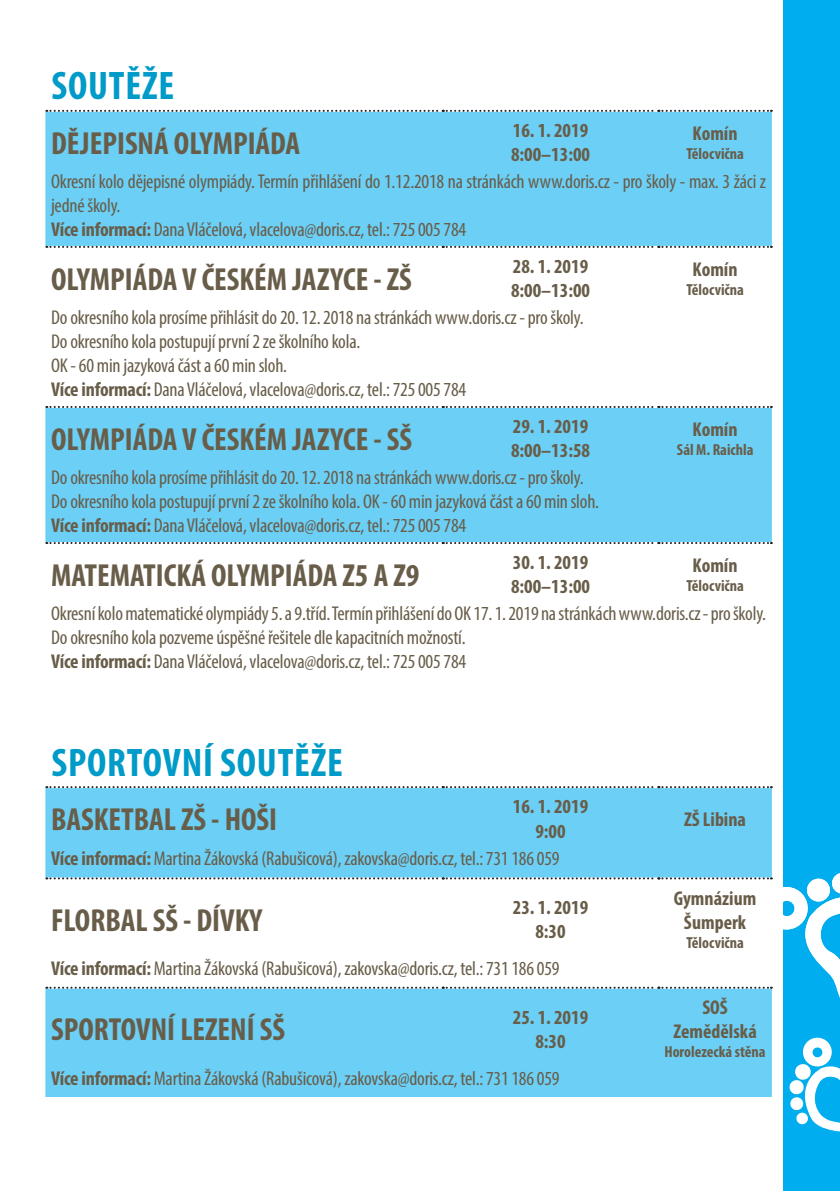
<style>
.page{position:relative;width:840px;height:1191px;background:#fff}
.page>*{position:absolute;margin:0;border:0;box-sizing:border-box;transform-origin:0 0}
.t1{font:700 condensed 40px "Myriad Pro";letter-spacing:.02em;color:#009bc8}
.t2{font:700 condensed 32px "Myriad Pro";color:#685d49}
.t3{font:condensed 20px/24px "Myriad Pro";letter-spacing:-.01em;color:#685d49}
.t4{font:700 condensed 20px/24px "Myriad Pro";color:#685d49;text-align:center}
.t5{font:700 condensed 16px "Myriad Pro";color:#685d49}
.s1{font-weight:700}
</style>
<div class="page">
<div style="left:45px;top:787px;width:726px;height:310px;background:#6bcff6"></div>
<svg style="left:46px;top:786px;width:725px;height:2px"></svg>
<svg style="left:45px;top:111px;width:726px;height:432px;fill:#6bcff6"></svg>
<svg style="left:46px;top:110px;width:725px;height:2px"></svg>
<svg style="left:46px;top:246px;width:725px;height:2px"></svg>
<svg style="left:46px;top:406px;width:725px;height:2px"></svg>
<svg style="left:46px;top:542px;width:725px;height:2px"></svg>
<div style="left:782px;top:0;width:57px;height:1191px;background:#00aeef"></div>
<svg style="left:789px;top:1037px;width:50px;height:95px"></svg>
<svg style="left:46px;top:872px;width:793px;height:153px"></svg>
<h1 class="t1" style="left:51px;top:61px;width:124px">SOUTĚŽE</h1>
<h2 class="t2" style="left:51px;top:123px;width:250px">DĚJEPISNÁ OLYMPIÁDA</h2>
<p class="t4" style="left:510px;top:118px;width:80px;text-align:left">16. 1. 2019<br>8:00–13:00</p>
<p class="t4" style="left:692px;top:120px;width:46px">Komín</p>
<p class="t5" style="left:686px;top:143px;width:59px">Tělocvična</p>
<p class="t3" style="left:51px;top:169px;width:716px">Okresní kolo dějepisné olympiády. Termín přihlášení do 1.12.2018 na stránkách www.doris.cz - pro školy - max. 3 žáci z jedné školy.<br><span class="s1">Více informací:</span> Dana Vláčelová, vlacelova@doris.cz, tel.: 725 005 784</p>
<h2 class="t2" style="left:51px;top:259px;width:362px">OLYMPIÁDA V ČESKÉM JAZYCE - ZŠ</h2>
<p class="t4" style="left:510px;top:254px;width:80px;text-align:left">28. 1. 2019<br>8:00–13:00</p>
<p class="t4" style="left:692px;top:256px;width:46px">Komín</p>
<p class="t5" style="left:686px;top:279px;width:59px">Tělocvična</p>
<p class="t3" style="left:51px;top:305px;width:533px">Do okresního kola prosíme přihlásit do 20. 12. 2018 na stránkách www.doris.cz - pro školy.<br>Do okresního kola postupují první 2 ze školního kola.<br>OK - 60 min jazyková část a 60 min sloh.<br><span class="s1">Více informací:</span> Dana Vláčelová, vlacelova@doris.cz, tel.: 725 005 784</p>
<h2 class="t2" style="left:51px;top:419px;width:362px">OLYMPIÁDA V ČESKÉM JAZYCE - SŠ</h2>
<p class="t4" style="left:510px;top:414px;width:80px;text-align:left">29. 1. 2019<br>8:00–13:58</p>
<p class="t4" style="left:692px;top:416px;width:46px">Komín</p>
<p class="t5" style="left:676px;top:439px;width:78px">Sál M. Raichla</p>
<p class="t3" style="left:51px;top:465px;width:549px">Do okresního kola prosíme přihlásit do 20. 12. 2018 na stránkách www.doris.cz - pro školy.<br>Do okresního kola postupují první 2 ze školního kola. OK - 60 min jazyková část a 60 min sloh.<br><span class="s1">Více informací:</span> Dana Vláčelová, vlacelova@doris.cz, tel.: 725 005 784</p>
<h2 class="t2" style="left:51px;top:555px;width:370px">MATEMATICKÁ OLYMPIÁDA Z5 A Z9</h2>
<p class="t4" style="left:510px;top:550px;width:80px;text-align:left">30. 1. 2019<br>8:00–13:00</p>
<p class="t4" style="left:692px;top:552px;width:46px">Komín</p>
<p class="t5" style="left:686px;top:575px;width:59px">Tělocvična</p>
<p class="t3" style="left:51px;top:601px;width:716px">Okresní kolo matematické olympiády 5. a 9.tříd. Termín přihlášení do OK 17. 1. 2019 na stránkách www.doris.cz - pro školy.<br>Do okresního kola pozveme úspěšné řešitele dle kapacitních možností.<br><span class="s1">Více informací:</span> Dana Vláčelová, vlacelova@doris.cz, tel.: 725 005 784</p>
<h1 class="t1" style="left:51px;top:737px;width:293px">SPORTOVNÍ SOUTĚŽE</h1>
<h2 class="t2" style="left:51px;top:799px;width:227px">BASKETBAL ZŠ - HOŠI</h2>
<p class="t4" style="left:512px;top:794px;width:77px">16. 1. 2019<br>9:00</p>
<p class="t4" style="left:683px;top:806px;width:63px">ZŠ Libina</p>
<p class="t3" style="left:51px;top:846px;width:510px"><span class="s1">Více informací:</span> Martina Žákovská (Rabušicová), zakovska@doris.cz, tel.: 731 186 059</p>
<h2 class="t2" style="left:51px;top:900px;width:212px">FLORBAL SŠ - DÍVKY</h2>
<p class="t4" style="left:512px;top:895px;width:77px">23. 1. 2019<br>8:30</p>
<p class="t4" style="left:673px;top:885px;width:84px">Gymnázium<br>Šumperk</p>
<p class="t5" style="left:686px;top:932px;width:59px">Tělocvična</p>
<p class="t3" style="left:51px;top:956px;width:510px"><span class="s1">Více informací:</span> Martina Žákovská (Rabušicová), zakovska@doris.cz, tel.: 731 186 059</p>
<h2 class="t2" style="left:51px;top:1009px;width:235px">SPORTOVNÍ LEZENÍ SŠ</h2>
<p class="t4" style="left:512px;top:1004px;width:77px">25. 1. 2019<br>8:30</p>
<p class="t4" style="left:673px;top:995px;width:85px">SOŠ<br>Zemědělská</p>
<p class="t5" style="left:664px;top:1042px;width:103px">Horolezecká stěna</p>
<p class="t3" style="left:51px;top:1065px;width:510px"><span class="s1">Více informací:</span> Martina Žákovská (Rabušicová), zakovska@doris.cz, tel.: 731 186 059</p>
</div>
